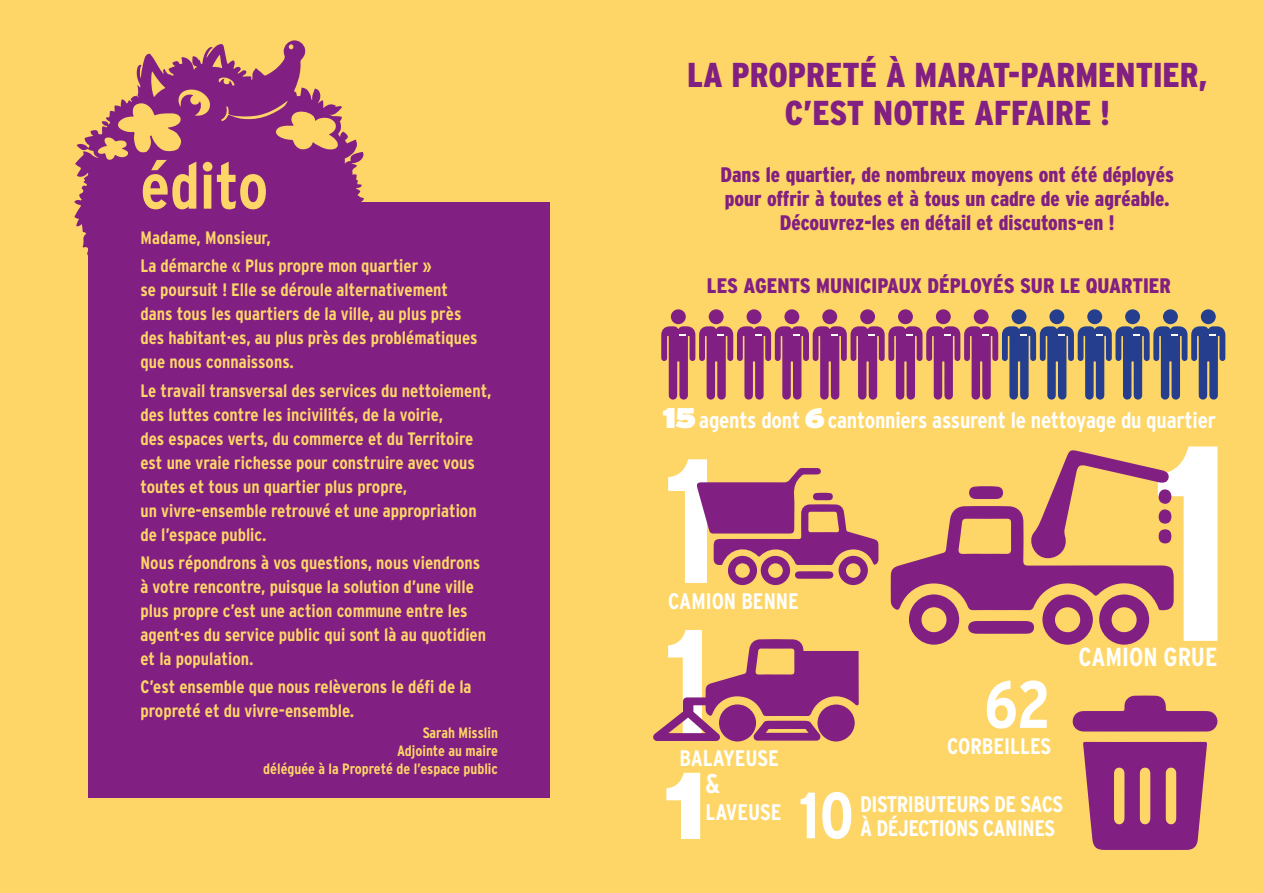
<style>
.page{position:relative;width:1263px;height:893px;background:#fff}
.page>*{position:absolute;margin:0;border:0;box-sizing:border-box;transform-origin:0 0}
.t1{font:700 66.75px "Interstate Condensed";color:#fff}
.t2{font:700 64.5px "Interstate Condensed";color:#fed667}
.t3{font:900 34.5px "Interstate Condensed";color:#821f82}
.t4{font:700 27px "Interstate Condensed";color:#fff}
.t5{font:700 26.1px "Interstate Condensed";color:#fff}
.t6{font:700 22.5px/24px "Interstate Condensed";letter-spacing:-.01em;color:#fff}
.t7{font:900 21px/24px "Interstate Condensed";color:#821f82;text-align:center}
.t8{font:700 18px/24px "Interstate Condensed";color:#fed667}
.t9{font:700 15px/18px "Interstate Condensed";color:#fed667;text-align:right}
.s1{font-family:"Interstate";font-weight:900;font-size:28.5px}
</style>
<div class="page">
<div style="left:0;top:0;width:631px;height:893px;background:#fed667"></div>
<div style="left:89px;top:202px;width:461px;height:595px;background:#821f82"></div>
<svg style="left:74px;top:40px;width:290px;height:306px;fill:#821f82"></svg>
<div style="left:631px;top:0;width:632px;height:893px;background:#fed667"></div>
<svg style="left:661px;top:309px;width:564px;height:91px"></svg>
<svg style="left:800px;top:792px;width:51px;height:47px"></svg>
<svg style="left:666px;top:773px;width:34px;height:66px"></svg>
<svg style="left:1083px;top:742px;width:124px;height:108px"></svg>
<svg style="left:1072px;top:695px;width:146px;height:36px"></svg>
<svg style="left:668px;top:459px;width:210px;height:126px"></svg>
<svg style="left:891px;top:446px;width:326px;height:199px"></svg>
<div style="left:1158px;top:489px;width:13px;height:15px;background:#821f82;border-radius:50%"></div>
<div style="left:1159px;top:509px;width:12px;height:15px;background:#821f82;border-radius:50%"></div>
<div style="left:1158px;top:529px;width:13px;height:15px;background:#821f82;border-radius:50%"></div>
<svg style="left:653px;top:630px;width:206px;height:111px"></svg>
<p class="t2" style="left:141px;top:150px;width:129px">édito</p>
<p class="t8" style="left:141px;top:226px;width:132px">Madame, Monsieur,</p>
<p class="t8" style="left:141px;top:254px;width:339px">La démarche « Plus propre mon quartier »<br>se poursuit ! Elle se déroule alternativement dans tous les quartiers de la ville, au plus près des habitant·es, au plus près des problématiques que nous connaissons.</p>
<p class="t8" style="left:141px;top:378px;width:353px">Le travail transversal des services du nettoiement, des luttes contre les incivilités, de la voirie,<br>des espaces verts, du commerce et du Territoire est une vraie richesse pour construire avec vous toutes et tous un quartier plus propre,<br>un vivre-ensemble retrouvé et une appropriation de l’espace public.</p>
<p class="t8" style="left:141px;top:550px;width:347px">Nous répondrons à vos questions, nous viendrons à votre rencontre, puisque la solution d’une ville plus propre c’est une action commune entre les agent·es du service public qui sont là au quotidien et la population.</p>
<p class="t8" style="left:141px;top:675px;width:333px">C’est ensemble que nous relèverons le défi de la propreté et du vivre-ensemble.</p>
<p class="t9" style="left:423px;top:724px;width:77px">Sarah Misslin</p>
<p class="t9" style="left:263px;top:742px;width:236px">Adjointe au maire<br>déléguée à la Propreté de l’espace public</p>
<p class="t3" style="left:687px;top:55px;width:522px">LA PROPRETÉ À MARAT-PARMENTIER,</p>
<p class="t3" style="left:785px;top:94px;width:327px">C’EST NOTRE AFFAIRE !</p>
<p class="t7" style="left:720px;top:163px;width:455px">Dans le quartier, de nombreux moyens ont été déployés pour offrir à toutes et à tous un cadre de vie agréable.<br>Découvrez-les en détail et discutons-en !</p>
<p class="t7" style="left:707px;top:274px;width:465px">LES AGENTS MUNICIPAUX DÉPLOYÉS SUR LE QUARTIER</p>
<p class="t6" style="left:663px;top:408px;width:555px"><span class="s1">15</span> agents dont <span class="s1">6</span>cantonniers assurent le nettoyage du quartier</p>
<p class="t6" style="left:668px;top:588px;width:132px">CAMION BENNE</p>
<p class="t6" style="left:679px;top:746px;width:101px">BALAYEUSE</p>
<p class="t4" style="left:705px;top:768px;width:16px">&amp;</p>
<p class="t6" style="left:705px;top:800px;width:78px">LAVEUSE</p>
<p class="t1" style="left:984px;top:667px;width:69px">62</p>
<p class="t6" style="left:947px;top:733px;width:105px">CORBEILLES</p>
<p class="t6" style="left:860px;top:792px;width:204px">DISTRIBUTEURS DE SACS<br>À DÉJECTIONS CANINES</p>
<p class="t5" style="left:1078px;top:642px;width:140px">CAMION GRUE</p>
</div>
